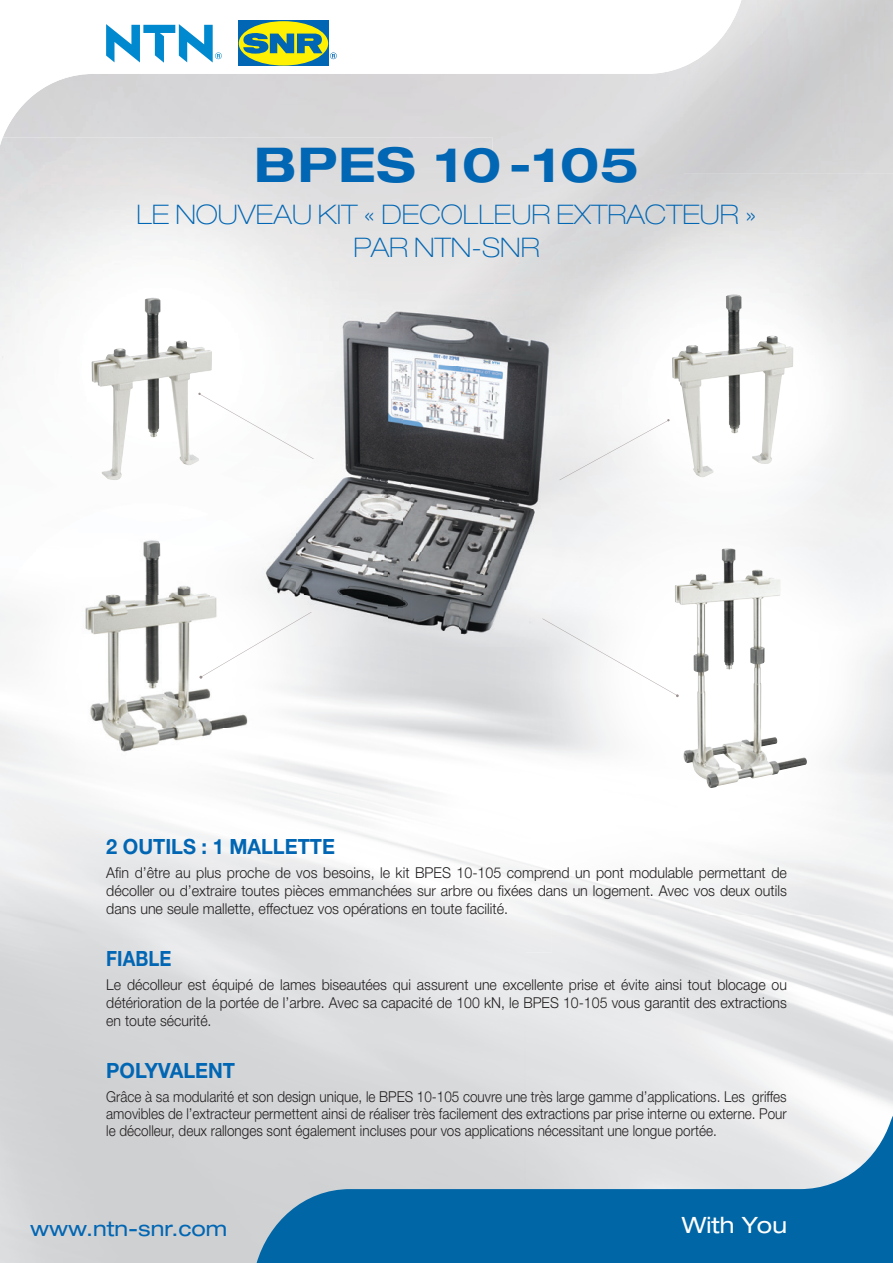
<style>
.page{position:relative;width:893px;height:1263px;background:#fff}
.page>*{position:absolute;margin:0;border:0;box-sizing:border-box;transform-origin:0 0}
.t1{font:700 expanded 48px "Helvetica Neue";letter-spacing:.015em;color:#0166b3}
.t2{font:100 expanded 27px/33px "Helvetica Neue";color:#0166b3;text-align:center}
.t3{font:expanded 22.5px "Helvetica Neue";color:#fff}
.t4{font:700 21px "Helvetica Neue";color:#0166b3;scale:.95 1}
.t5{font:expanded 21px "Helvetica Neue";color:#0166b3}
.t6{font:700 21px "Helvetica Neue";color:#0166b3;scale:.88 1}
.t7{font:300 15px/17.1px "Helvetica Neue";color:#231f20;text-align:justify;scale:.9 1}
.t8{font:300 15px/18px "Helvetica Neue";color:#231f20;text-align:justify;scale:.95 1}
.t9{font:300 15px/18px "Helvetica Neue";color:#231f20;text-align:justify;scale:.94 1}
</style>
<div class="page">
<svg style="left:252px;top:1105px;width:641px;height:158px;background:#76a6c4"></svg>
<svg style="left:3px;top:0;width:741px;height:156px"></svg>
<svg style="left:106px;top:24px;width:116px;height:39px"></svg>
<div style="left:238px;top:21px;width:91px;height:45px;background:#0166b3"></div>
<div style="left:239px;top:21px;width:89px;height:45px;background:#fff101;border-radius:50%"></div>
<svg style="left:243px;top:33px;width:80px;height:21px"></svg>
<svg style="left:330px;top:52px;width:7px;height:7px"></svg>
<img style="left:492px;top:174px;width:401px;height:284px">
<img style="left:552px;top:458px;width:341px;height:467px">
<img style="left:0;top:137px;width:492px;height:265px">
<svg style="left:0;top:137px;width:3px;height:8px"></svg>
<img style="left:404px;top:174px;width:88px;height:329px">
<div style="left:401px;top:915px;width:151px;height:37px;background:#e8e9ea"></div>
<img style="left:552px;top:402px;width:1px;height:56px">
<img style="left:552px;top:469px;width:1px;height:161px">
<img style="left:101px;top:402px;width:98px;height:78px">
<img style="left:675px;top:548px;width:53px;height:240px">
<img style="left:82px;top:594px;width:135px;height:45px">
<img style="left:76px;top:639px;width:181px;height:134px">
<img style="left:143px;top:540px;width:64px;height:54px">
<img style="left:694px;top:294px;width:40px;height:59px">
<img style="left:124px;top:298px;width:29px;height:58px">
<img style="left:492px;top:294px;width:60px;height:296px">
<img style="left:296px;top:294px;width:108px;height:204px">
<img style="left:242px;top:294px;width:54px;height:300px">
<img style="left:267px;top:594px;width:145px;height:52px">
<img style="left:404px;top:594px;width:54px;height:36px">
<img style="left:412px;top:630px;width:130px;height:16px">
<img style="left:458px;top:590px;width:94px;height:40px">
<img style="left:296px;top:498px;width:92px;height:96px">
<img style="left:388px;top:458px;width:16px;height:136px">
<img style="left:404px;top:503px;width:8px;height:91px">
<img style="left:412px;top:469px;width:80px;height:125px">
<svg style="left:199px;top:612px;width:112px;height:67px"></svg>
<svg style="left:542px;top:618px;width:137px;height:79px"></svg>
<svg style="left:559px;top:419px;width:111px;height:61px"></svg>
<svg style="left:198px;top:393px;width:116px;height:66px"></svg>
<h1 class="t1" style="left:254px;top:135px;width:386px">BPES 10 -105</h1>
<h2 class="t2" style="left:136px;top:197px;width:622px">LE NOUVEAU KIT « DECOLLEUR EXTRACTEUR »<br>PAR NTN-SNR</h2>
<h3 class="t4" style="left:106px;top:834px;width:242px">2 OUTILS : 1 MALLETTE</h3>
<p class="t8" style="left:106px;top:863px;width:718px">Afin d’être au plus proche de vos besoins, le kit BPES 10-105 comprend un pont modulable permettant de décoller ou d’extraire toutes pièces emmanchées sur arbre ou fixées dans un logement. Avec vos deux outils dans une seule mallette, effectuez vos opérations en toute facilité.</p>
<h3 class="t6" style="left:106px;top:946px;width:75px">FIABLE</h3>
<p class="t9" style="left:106px;top:976px;width:726px">Le décolleur est équipé de lames biseautées qui assurent une excellente prise et évite ainsi tout blocage ou détérioration de la portée de l’arbre. Avec sa capacité de 100 kN, le BPES 10-105 vous garantit des extractions en toute sécurité.</p>
<h3 class="t4" style="left:106px;top:1057px;width:137px">POLYVALENT</h3>
<p class="t7" style="left:106px;top:1087px;width:758px">Grâce à sa modularité et son design unique, le BPES 10-105 couvre une très large gamme d’applications. Les griffes amovibles de l’extracteur permettent ainsi de réaliser très facilement des extractions par prise interne ou externe. Pour le décolleur, deux rallonges sont également incluses pour vos applications nécessitant une longue portée.</p>
<h3 class="t5" style="left:30px;top:1216px;width:199px">www.ntn-snr.com</h3>
<h3 class="t3" style="left:682px;top:1211px;width:107px">With You</h3>
</div>
